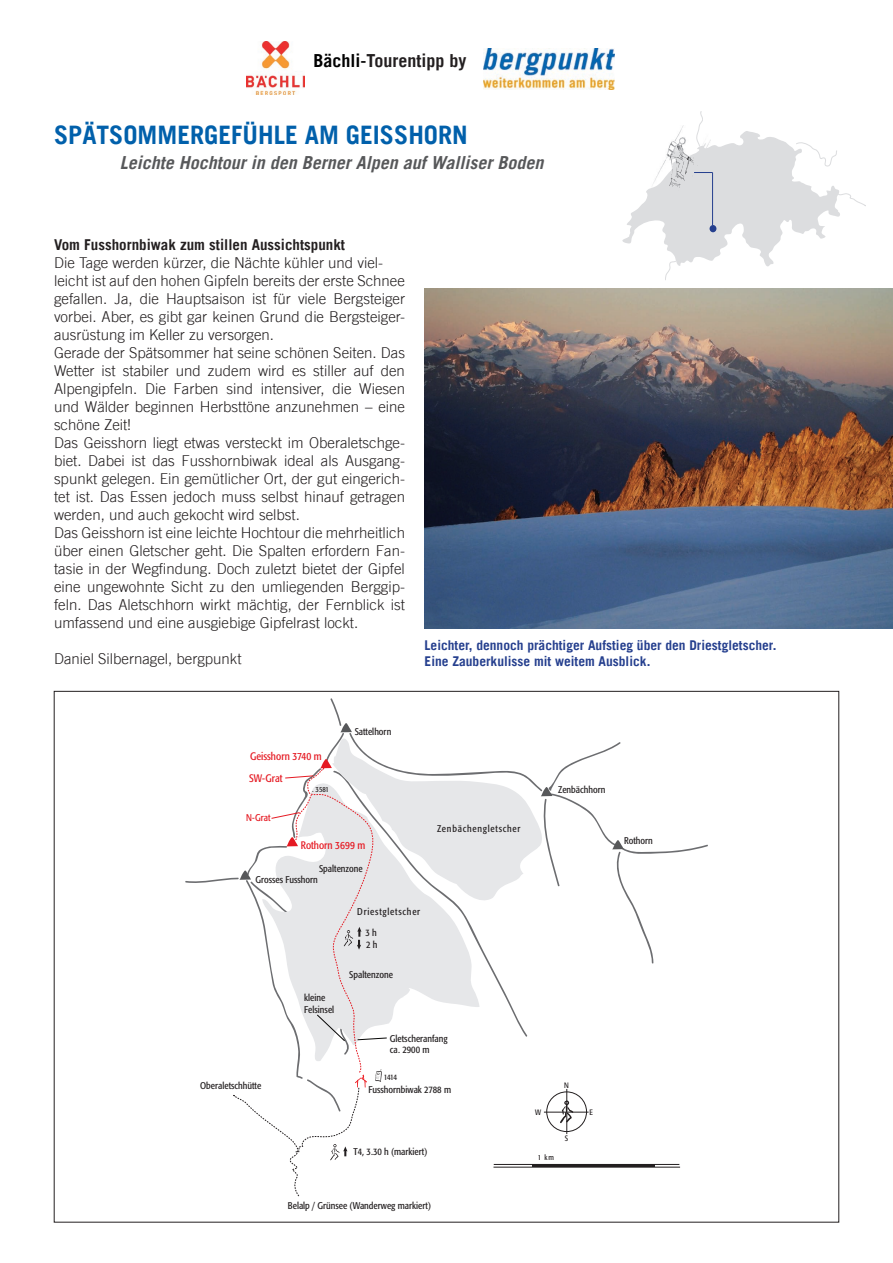
<style>
.page{position:relative;width:893px;height:1263px;background:#fff}
.page>*{position:absolute;margin:0;border:0;box-sizing:border-box;transform-origin:0 0}
.t1{font:700 25.5px "Trade Gothic";color:#0160ab}
.t2{font:italic 700 18px "Trade Gothic";color:#57585a}
.t3{font:700 18px "Trade Gothic";color:#231f20}
.t4{font:300 15px/18px "Trade Gothic";color:#231f20}
.t5{font:700 15px "Trade Gothic";color:#231f20}
.t6{font:700 13.5px/16.2px "Trade Gothic";color:#253f8e}
.t7{font:10.8px "Forma Con BQ Reg";color:#e51a23}
.t8{font:9.75px/11.7px "Forma Con BQ Reg";color:#231f20}
.t9{font:9.75px "Forma Con BQ Reg";letter-spacing:.075em;color:#231f20}
.t10{font:9.75px "Forma Con BQ Reg";color:#e51a23}
.t11{font:8.1px "Forma Con BQ Reg";color:#231f20}
.t12{font:7.8px "Forma Con BQ Reg";color:#231f20}
.t13{font:7.5px "Forma Con BQ Reg";color:#231f20}
.s1{color:#000}
</style>
<div class="page">
<img style="left:483px;top:48px;width:131px;height:42px">
<img style="left:246px;top:42px;width:58px;height:52px">
<img style="left:424px;top:289px;width:469px;height:339px">
<svg style="left:185px;top:698px;width:523px;height:499px"></svg>
<svg style="left:622px;top:111px;width:244px;height:169px"></svg>
<p class="t3" style="left:314px;top:50px;width:155px"><span class="s1">Bächli-</span>Tourentipp by</p>
<h1 class="t1" style="left:54px;top:120px;width:415px">SPÄTSOMMERGEFÜHLE AM GEISSHORN</h1>
<p class="t2" style="left:120px;top:152px;width:425px">Leichte Hochtour in den Berner Alpen auf Walliser Boden</p>
<p class="t5" style="left:54px;top:236px;width:293px">Vom Fusshornbiwak zum stillen Aussichtspunkt</p>
<p class="t4" style="left:54px;top:254px;width:353px">Die Tage werden kürzer, die Nächte kühler und viel&shy;leicht ist auf den hohen Gipfeln bereits der erste Schnee gefallen. Ja, die Hauptsaison ist für viele Bergsteiger vorbei. Aber, es gibt gar keinen Grund die Bergsteiger&shy;ausrüstung im Keller zu versorgen.<br>Gerade der Spätsommer hat seine schönen Seiten. Das Wetter ist stabiler und zudem wird es stiller auf den Alpengipfeln. Die Farben sind intensiver, die Wiesen und Wälder beginnen Herbsttöne anzunehmen – eine schöne Zeit!<br>Das Geisshorn liegt etwas versteckt im Oberaletschge&shy;biet. Dabei ist das Fusshornbiwak ideal als Ausgang&shy;spunkt gelegen. Ein gemütlicher Ort, der gut eingerich&shy;tet ist. Das Essen jedoch muss selbst hinauf getragen werden, und auch gekocht wird selbst.<br>Das Geisshorn ist eine leichte Hochtour die mehrheitlich über einen Gletscher geht. Die Spalten erfordern Fan&shy;tasie in der Wegfindung. Doch zuletzt bietet der Gipfel eine ungewohnte Sicht zu den umliegenden Berggip&shy;feln. Das Aletschhorn wirkt mächtig, der Fernblick ist umfassend und eine ausgiebige Gipfelrast lockt.</p>
<p class="t4" style="left:54px;top:650px;width:189px">Daniel Silbernagel, bergpunkt</p>
<p class="t6" style="left:425px;top:637px;width:353px">Leichter, dennoch prächtiger Aufstieg über den Driestgletscher.<br>Eine Zauberkulisse mit weitem Ausblick.</p>
<p class="t7" style="left:250px;top:750px;width:73px">Geisshorn 3740 m</p>
<p class="t7" style="left:249px;top:771px;width:35px">SW-Grat</p>
<p class="t10" style="left:246px;top:812px;width:26px">N-Grat</p>
<p class="t13" style="left:312px;top:784px;width:18px">. 3581</p>
<p class="t8" style="left:355px;top:725px;width:38px">Sattelhorn</p>
<p class="t7" style="left:301px;top:839px;width:66px">Rothorn 3699 m</p>
<p class="t8" style="left:319px;top:862px;width:45px">Spaltenzone</p>
<p class="t8" style="left:255px;top:873px;width:64px">Grosses Fusshorn</p>
<p class="t9" style="left:437px;top:822px;width:85px">Zenbächengletscher</p>
<p class="t8" style="left:558px;top:784px;width:49px">Zenbächhorn</p>
<p class="t8" style="left:624px;top:835px;width:30px">Rothorn</p>
<p class="t9" style="left:357px;top:906px;width:65px">Driestgletscher</p>
<p class="t8" style="left:366px;top:926px;width:14px;line-height:12.6px">3 h<br>2 h</p>
<p class="t8" style="left:200px;top:1080px;width:63px">Oberaletschhütte</p>
<p class="t8" style="left:304px;top:992px;width:32px">kleine<br>Felsinsel</p>
<p class="t8" style="left:349px;top:969px;width:45px">Spaltenzone</p>
<p class="t8" style="left:390px;top:1032px;width:59px">Gletscheranfang ca. 2900 m</p>
<p class="t11" style="left:384px;top:1072px;width:15px">1414</p>
<p class="t8" style="left:369px;top:1084px;width:84px">Fusshornbiwak 2788 m</p>
<p class="t8" style="left:354px;top:1146px;width:75px">T4, 3.30 h (markiert)</p>
<p class="t8" style="left:288px;top:1200px;width:145px">Belalp / Grünsee (Wanderweg markiert)</p>
<p class="t12" style="left:535px;top:1108px;width:7px">W</p>
<p class="t13" style="left:538px;top:1153px;width:18px">1 km</p>
<p class="t12" style="left:564px;top:1080px;width:6px">N</p>
<p class="t12" style="left:565px;top:1134px;width:5px">S</p>
<p class="t12" style="left:589px;top:1107px;width:5px">E</p>
</div>
